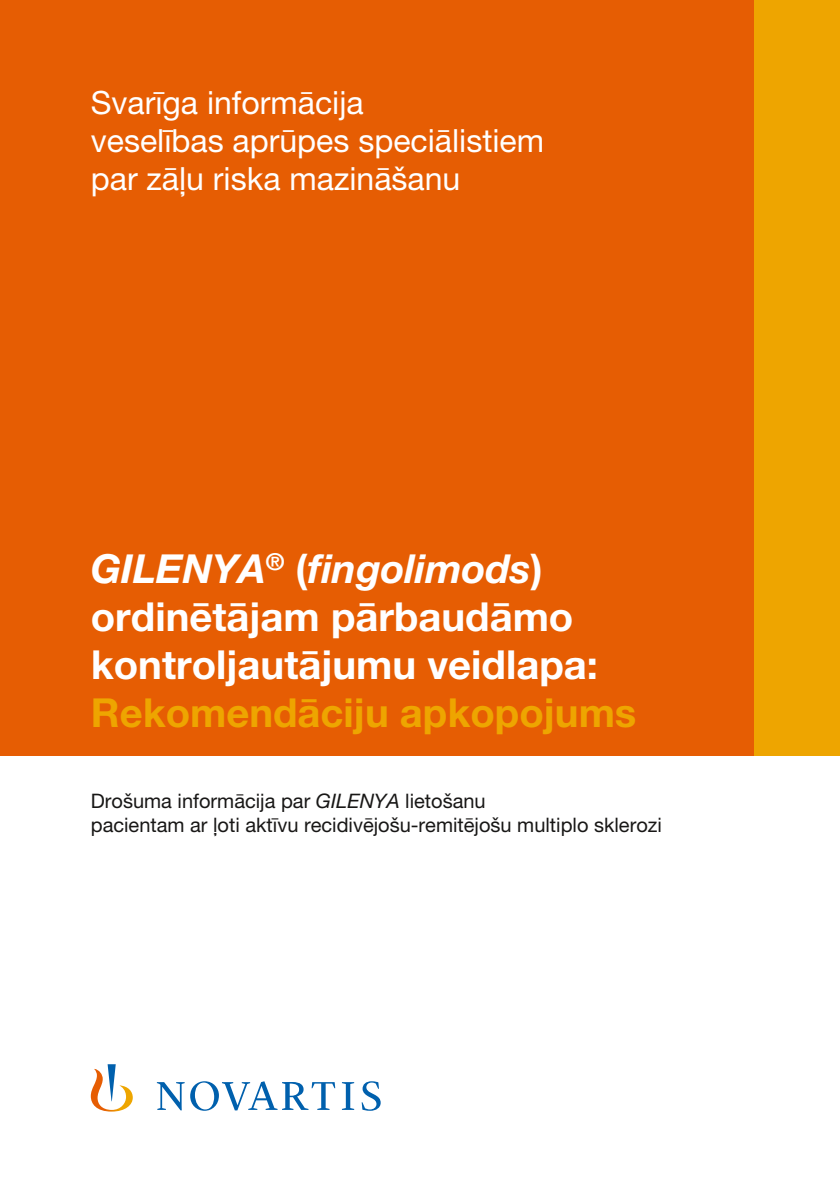
<style>
.page{position:relative;width:840px;height:1191px;background:#fff}
.page>*{position:absolute;margin:0;border:0;box-sizing:border-box;transform-origin:0 0}
.t1{font:700 40px/48px "Helvetica Neue LT Pro";color:#fff}
.t2{font:700 40px "Helvetica Neue LT Pro";color:#eea500}
.t3{font:32px/38.4px "Helvetica Neue LT Pro";color:#fff}
.t4{font:20px/24px "Helvetica Neue LT Pro";color:#181716}
.s1{font-style:italic}
</style>
<div class="page">
<div style="left:0;top:0;width:839px;height:755px;background:#e65d03"></div>
<div style="left:754px;top:0;width:85px;height:755px;background:#eea500"></div>
<svg style="left:91px;top:1064px;width:289px;height:47px"></svg>
<h2 class="t3" style="left:91px;top:83px;width:454px">Svarīga informācija<br>veselības aprūpes speciālistiem par zāļu riska mazināšanu</h2>
<h1 class="t1" style="left:91px;top:544px;width:508px"><span class="s1">GILENYA</span><sup>®</sup> (<span class="s1">fingolimods</span>) ordinētājam pārbaudāmo kontroljautājumu veidlapa:</h1>
<h1 class="t2" style="left:91px;top:688px;width:547px">Rekomendāciju apkopojums</h1>
<p class="t4" style="left:91px;top:788px;width:572px">Drošuma informācija par <span class="s1">GILENYA</span> lietošanu<br>pacientam ar ļoti aktīvu recidivējošu-remitējošu multiplo sklerozi</p>
</div>
